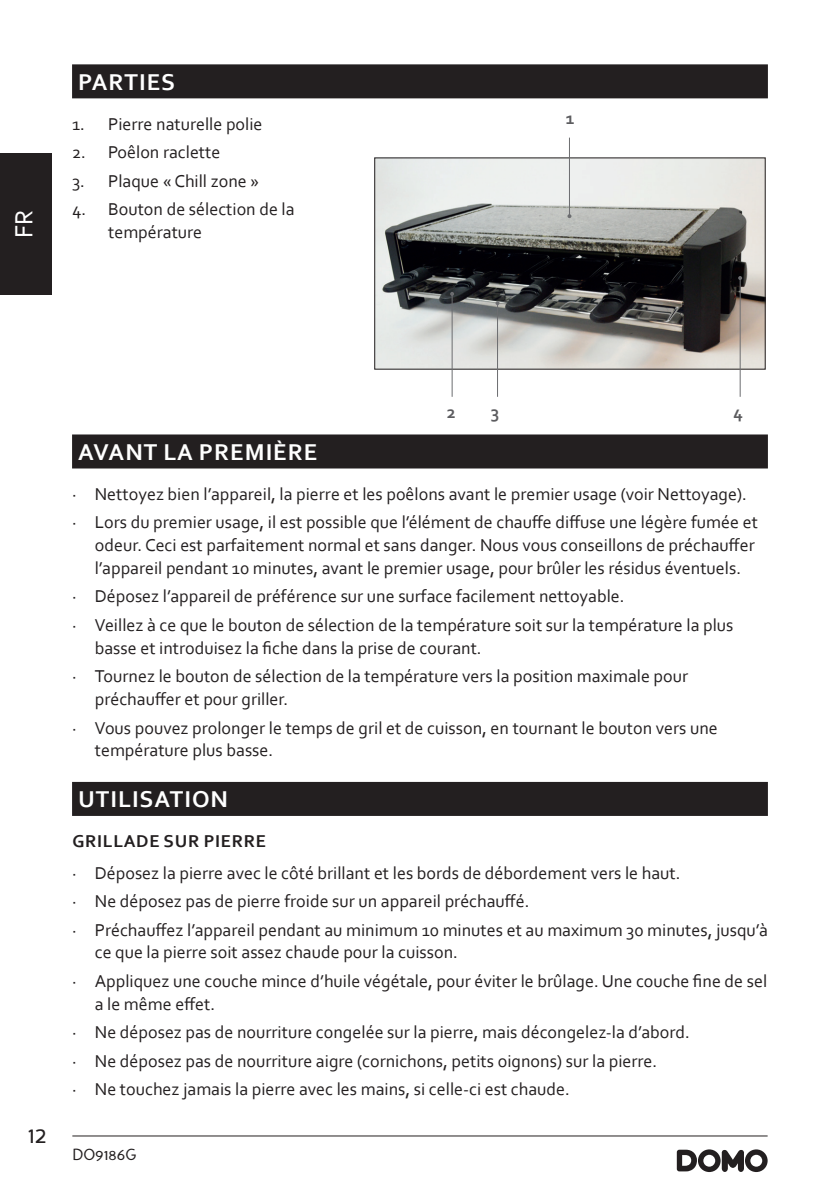
<style>
.page{position:relative;width:840px;height:1191px;background:#fff}
.page>*{position:absolute;margin:0;border:0;box-sizing:border-box;transform-origin:0 0}
.t1{font:26px "Corbel";color:#fff}
.t2{font:700 24px "Corbel";letter-spacing:.04em;color:#fff}
.t3{font:24px "Perspective Sans";color:#231f20}
.t4{font:18px/28.4px "Corbel";color:#231f20}
.t5{font:700 18px "Corbel";letter-spacing:.04em;color:#231f20}
.t6{font:700 18px "Corbel";color:#5c5c5f}
.t7{font:16px "Perspective Sans";color:#231f20}
</style>
<div class="page">
<hr style="left:72px;top:1135px;width:695px;height:1px;background:#231f20">
<svg style="left:676px;top:1149px;width:91px;height:23px"></svg>
<div style="left:0;top:153px;width:51px;height:142px;background:#231f20"></div>
<div style="left:72px;top:64px;width:695px;height:34px;background:#231f20"></div>
<div style="left:72px;top:434px;width:695px;height:34px;background:#231f20"></div>
<div style="left:72px;top:782px;width:695px;height:34px;background:#231f20"></div>
<img style="left:376px;top:160px;width:387px;height:207px">
<hr style="left:568px;top:138px;width:1px;height:78px;background:#6c6d70">
<svg style="left:567px;top:214px;width:4px;height:4px"></svg>
<hr style="left:496px;top:303px;width:1px;height:94px;background:#6c6d70">
<svg style="left:495px;top:301px;width:4px;height:4px"></svg>
<hr style="left:739px;top:278px;width:1px;height:119px;background:#6c6d70">
<svg style="left:737px;top:276px;width:4px;height:4px"></svg>
<hr style="left:451px;top:294px;width:1px;height:103px;background:#6c6d70">
<svg style="left:450px;top:292px;width:4px;height:4px"></svg>
<h1 class="t1" style="left:8px;top:238px;width:30px;rotate:-90deg">FR</h1>
<h2 class="t2" style="left:78px;top:67px;width:98px">PARTIES</h2>
<p class="t4" style="left:72px;top:109px;width:192px">1. Pierre naturelle polie</p>
<p class="t4" style="left:72px;top:138px;width:150px">2. Poêlon raclette</p>
<p class="t4" style="left:72px;top:166px;width:188px">3. Plaque « Chill zone »</p>
<p class="t4" style="left:108px;top:197px;width:188px;line-height:22.8px;text-indent:-36px">4. Bouton de sélection de la température</p>
<p class="t6" style="left:565px;top:107px;width:10px">1</p>
<h2 class="t3" style="left:28px;top:1120px;width:21px">12</h2>
<p class="t6" style="left:446px;top:400px;width:10px">2</p>
<p class="t6" style="left:490px;top:400px;width:10px">3</p>
<p class="t6" style="left:733px;top:400px;width:11px">4</p>
<h2 class="t2" style="left:78px;top:437px;width:241px">AVANT LA PREMIÈRE</h2>
<p class="t4" style="left:72px;top:479px;width:687px">· Nettoyez bien l’appareil, la pierre et les poêlons avant le premier usage (voir Nettoyage).<br>· Lors du premier usage, il est possible que l’élément de chauffe diffuse une légère fumée et</p>
<p class="t4" style="left:95px;top:533px;width:661px;line-height:22.8px">odeur. Ceci est parfaitement normal et sans danger. Nous vous conseillons de préchauffer l’appareil pendant 10 minutes, avant le premier usage, pour brûler les résidus éventuels.</p>
<p class="t4" style="left:72px;top:582px;width:662px">· Déposez l’appareil de préférence sur une surface facilement nettoyable.<br>· Veillez à ce que le bouton de sélection de la température soit sur la température la plus</p>
<p class="t4" style="left:72px;top:633px;width:617px;text-indent:23px">basse et introduisez la fiche dans la prise de courant.<br>· Tournez le bouton de sélection de la température vers la position maximale pour</p>
<p class="t4" style="left:72px;top:684px;width:647px;text-indent:23px">préchauffer et pour griller.<br>· Vous pouvez prolonger le temps de gril et de cuisson, en tournant le bouton vers une</p>
<p class="t4" style="left:95px;top:735px;width:180px">température plus basse.</p>
<h2 class="t2" style="left:78px;top:784px;width:151px">UTILISATION</h2>
<p class="t5" style="left:72px;top:830px;width:195px">GRILLADE SUR PIERRE</p>
<p class="t4" style="left:72px;top:858px;width:697px">· Déposez la pierre avec le côté brillant et les bords de débordement vers le haut.<br>· Ne déposez pas de pierre froide sur un appareil préchauffé.<br>· Préchauffez l’appareil pendant au minimum 10 minutes et au maximum 30 minutes, jusqu’à</p>
<p class="t4" style="left:72px;top:937px;width:696px;text-indent:23px">ce que la pierre soit assez chaude pour la cuisson.<br>· Appliquez une couche mince d’huile végétale, pour éviter le brûlage. Une couche fine de sel</p>
<p class="t4" style="left:72px;top:989px;width:619px;text-indent:23px">a le même effet.<br>· Ne déposez pas de nourriture congelée sur la pierre, mais décongelez-la d’abord. · Ne déposez pas de nourriture aigre (cornichons, petits oignons) sur la pierre.<br>· Ne touchez jamais la pierre avec les mains, si celle-ci est chaude.</p>
<p class="t7" style="left:72px;top:1145px;width:66px">DO9186G</p>
</div>
